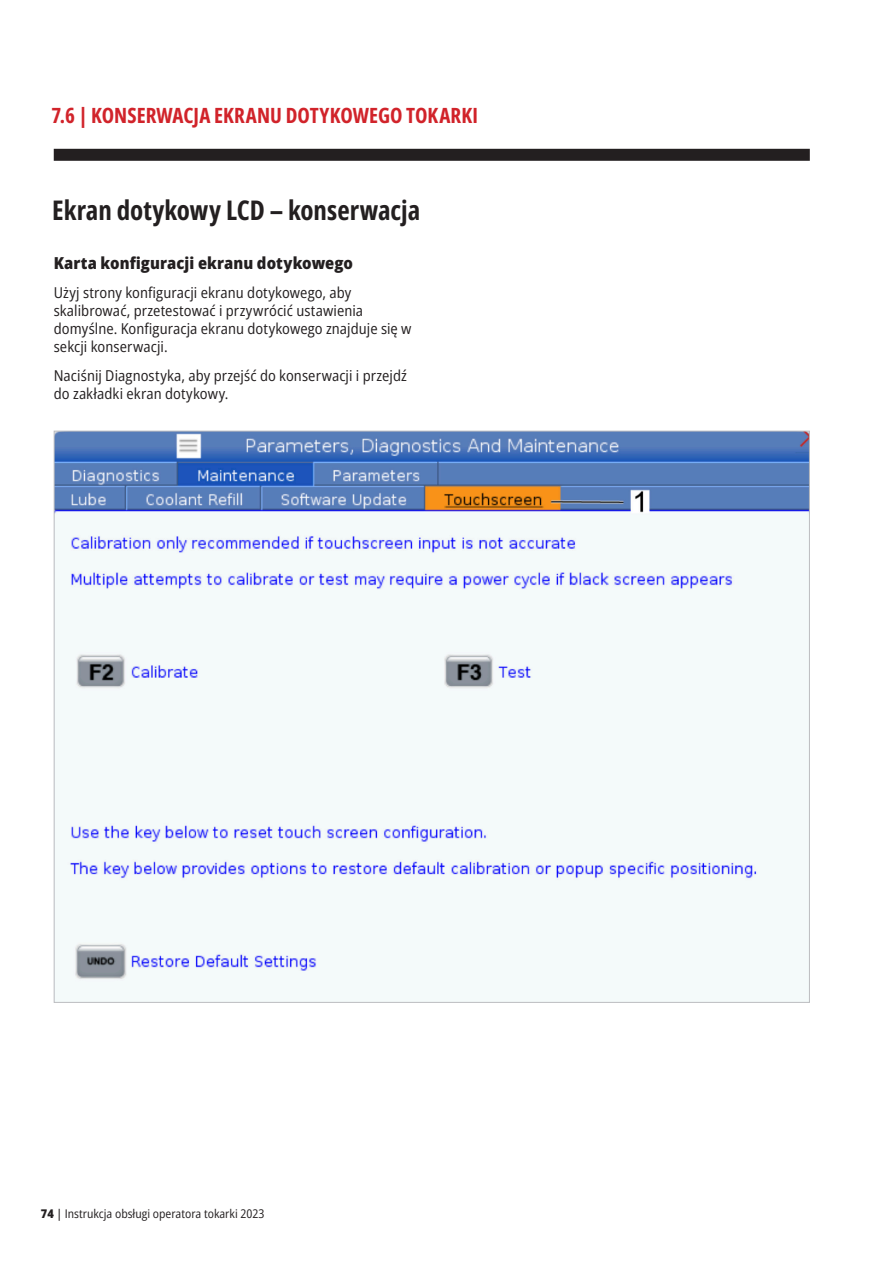
<style>
.page{position:relative;width:893px;height:1263px;background:#fff}
.page>*{position:absolute;margin:0;border:0;box-sizing:border-box;transform-origin:0 0}
.t1{font:700 27px "Open Sans Condensed";color:#231f20}
.t2{font:700 21px "Open Sans Condensed";letter-spacing:.005em;color:#d1232a}
.t3{font:800 semi-condensed 16.5px "Open Sans";letter-spacing:.005em;color:#231f20}
.t4{font:semi-condensed 15px/18px "Open Sans";letter-spacing:.005em;color:#231f20}
.t5{font:semi-condensed 12px "Open Sans";color:#231f20}
.s1{font-weight:800}
.s2{font-weight:500}
</style>
<div class="page">
<div style="left:54px;top:149px;width:756px;height:12px;background:#231f20"></div>
<img style="left:56px;top:433px;width:752px;height:568px">
<p class="t2" style="left:52px;top:101px;width:428px">7.6 | KONSERWACJA EKRANU DOTYKOWEGO TOKARKI</p>
<p class="t1" style="left:52px;top:192px;width:370px">Ekran dotykowy LCD – konserwacja</p>
<p class="t3" style="left:54px;top:252px;width:301px">Karta konfiguracji ekranu dotykowego</p>
<p class="t4" style="left:54px;top:283px;width:359px">Użyj strony konfiguracji ekranu dotykowego, aby skalibrować, przetestować i przywrócić ustawienia domyślne. Konfiguracja ekranu dotykowego znajduje się w sekcji konserwacji.</p>
<p class="t4" style="left:54px;top:366px;width:355px">Naciśnij Diagnostyka, aby przejść do konserwacji i przejdź do zakładki ekran dotykowy.</p>
<p class="t5" style="left:41px;top:1205px;width:225px"><span class="s1">74</span> <span class="s2">|</span> Instrukcja obsługi operatora tokarki 2023</p>
</div>
